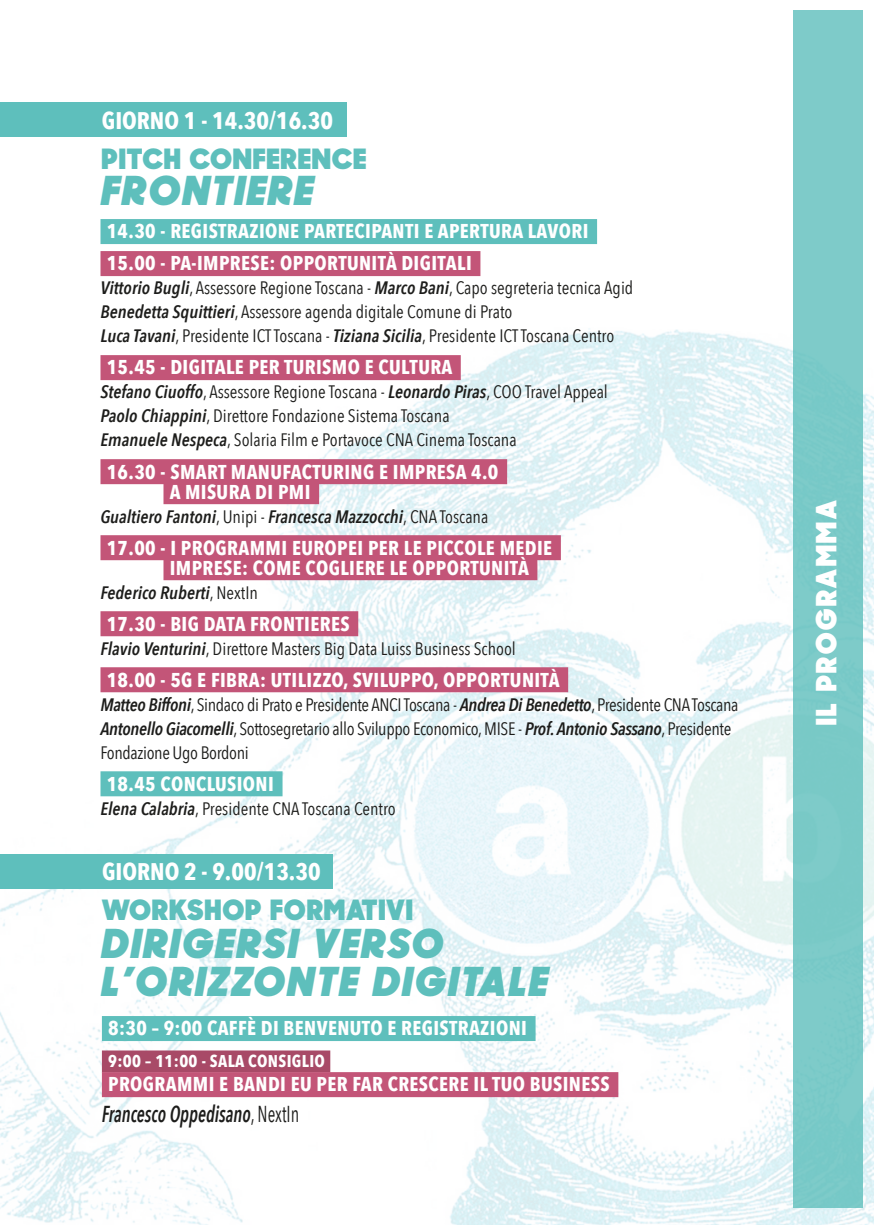
<style>
.page{position:relative;width:874px;height:1225px;background:#fff}
.page>*{position:absolute;margin:0;border:0;box-sizing:border-box;transform-origin:0 0}
.t1{font:italic 900 40px/38px "Sharp Sans No 1";letter-spacing:.08em;color:#5ebfbc}
.t2{font:900 28px "Sharp Sans No 1";letter-spacing:.05em;color:#5ebfbc}
.t3{font:900 28px "Sharp Sans No 1";letter-spacing:.1em;color:#fff}
.t4{font:700 24px "Avenir Next Condensed";color:#fff}
.t5{font:italic 600 23px "Avenir Next Condensed";color:#1d1d1b;scale:.78 1}
.t6{font:700 20px/20px "Avenir Next Condensed";letter-spacing:.02em;color:#fff}
.t7{font:18px/24px "Avenir Next Condensed";color:#1d1d1b}
.t8{font:18px/24px "Avenir Next Condensed";letter-spacing:-.02em;color:#1d1d1b}
.t9{font:italic 600 18px "Avenir Next Condensed";color:#1d1d1b}
.t10{font:700 17px "Avenir Next Condensed";letter-spacing:.02em;color:#fff}
.s1{font-weight:600;font-style:italic}
.s2{font-weight:400;font-style:normal}
</style>
<div class="page">
<img style="left:0;top:327px;width:873px;height:898px">
<div style="left:0;top:102px;width:346px;height:34px;background:#5ebfbc"></div>
<div style="left:100px;top:219px;width:496px;height:25px;background:#5ebfbc"></div>
<div style="left:100px;top:251px;width:380px;height:25px;background:#c35578"></div>
<div style="left:100px;top:355px;width:360px;height:25px;background:#c35578"></div>
<div style="left:100px;top:459px;width:407px;height:25px;background:#c35578"></div>
<div style="left:163px;top:479px;width:156px;height:25px;background:#c35578"></div>
<div style="left:100px;top:535px;width:460px;height:25px;background:#c35578"></div>
<div style="left:163px;top:555px;width:374px;height:25px;background:#c35578"></div>
<div style="left:100px;top:611px;width:258px;height:25px;background:#c35578"></div>
<div style="left:100px;top:667px;width:468px;height:25px;background:#c35578"></div>
<div style="left:100px;top:771px;width:182px;height:25px;background:#5ebfbc"></div>
<div style="left:102px;top:1016px;width:433px;height:25px;background:#5ebfbc"></div>
<div style="left:102px;top:1050px;width:228px;height:22px;background:#a84a67"></div>
<div style="left:102px;top:1072px;width:516px;height:25px;background:#c35578"></div>
<div style="left:0;top:854px;width:332px;height:34px;background:#5ebfbc"></div>
<div style="left:792px;top:10px;width:70px;height:1198px;background:#7dcbc9"></div>
<h3 class="t4" style="left:102px;top:106px;width:232px">GIORNO 1 - 14.30/16.30</h3>
<h2 class="t2" style="left:102px;top:138px;width:266px">PITCH CONFERENCE</h2>
<h1 class="t1" style="left:102px;top:173px;width:212px">FRONTIERE</h1>
<p class="t6" style="left:107px;top:215px;width:483px;line-height:32px">14.30 - REGISTRAZIONE PARTECIPANTI E APERTURA LAVORI<br>15.00 - PA-IMPRESE: OPPORTUNITÀ DIGITALI</p>
<p class="t7" style="left:100px;top:275px;width:534px"><span class="s1">Vittorio Bugli</span>, Assessore Regione Toscana - <span class="s1">Marco Bani</span>, Capo segreteria tecnica Agid<br><span class="s1">Benedetta Squittieri</span>, Assessore agenda digitale Comune di Prato<br><span class="s1">Luca Tavani</span>, Presidente ICT Toscana - <span class="s1">Tiziana Sicilia</span>, Presidente ICT Toscana Centro</p>
<p class="t6" style="left:107px;top:357px;width:347px">15.45 - DIGITALE PER TURISMO E CULTURA</p>
<p class="t7" style="left:100px;top:379px;width:508px"><span class="s1">Stefano Ciuoffo</span>, Assessore Regione Toscana - <span class="s1">Leonardo Piras</span>, COO Travel Appeal<br><span class="s1">Paolo Chiappini</span>, Direttore Fondazione Sistema Toscana<br><span class="s1">Emanuele Nespeca</span>, Solaria Film e Portavoce CNA Cinema Toscana</p>
<p class="t6" style="left:170px;top:461px;width:330px;text-indent:-63px">16.30 - SMART MANUFACTURING E IMPRESA 4.0<br>A MISURA DI PMI</p>
<p class="t9" style="left:100px;top:505px;width:389px">Gualtiero Fantoni<span class="s2">, Unipi -</span> Francesca Mazzocchi<span class="s2">, CNA Toscana</span></p>
<p class="t6" style="left:170px;top:537px;width:384px;text-indent:-63px">17.00 - I PROGRAMMI EUROPEI PER LE PICCOLE MEDIE<br>IMPRESE: COME COGLIERE LE OPPORTUNITÀ</p>
<p class="t9" style="left:100px;top:581px;width:159px">Federico Ruberti<span class="s2">, NextIn</span></p>
<p class="t6" style="left:107px;top:613px;width:244px">17.30 - BIG DATA FRONTIERES</p>
<p class="t7" style="left:100px;top:635px;width:417px"><span class="s1">Flavio Venturini</span>, Direttore Masters Big Data Luiss Business School</p>
<p class="t6" style="left:107px;top:669px;width:454px">18.00 - 5G E FIBRA: UTILIZZO, SVILUPPO, OPPORTUNITÀ</p>
<p class="t8" style="left:100px;top:691px;width:639px"><span class="s1">Matteo Biffoni</span>, Sindaco di Prato e Presidente ANCI Toscana - <span class="s1">Andrea Di Benedetto</span>, Presidente CNA Toscana<br><span class="s1">Antonello Giacomelli</span>, Sottosegretario allo Sviluppo Economico, MISE - <span class="s1">Prof. Antonio Sassano</span>, Presidente<br>Fondazione Ugo Bordoni</p>
<p class="t6" style="left:107px;top:773px;width:168px">18.45 CONCLUSIONI</p>
<p class="t7" style="left:100px;top:795px;width:296px"><span class="s1">Elena Calabria</span>, Presidente CNA Toscana Centro</p>
<h3 class="t4" style="left:102px;top:857px;width:220px">GIORNO 2 - 9.00/13.30</h3>
<h2 class="t2" style="left:102px;top:889px;width:312px">WORKSHOP FORMATIVI</h2>
<h1 class="t1" style="left:102px;top:926px;width:446px">DIRIGERSI VERSO<br>L’ORIZZONTE DIGITALE</h1>
<p class="t6" style="left:108px;top:1018px;width:420px">8:30 – 9:00 CAFFÈ DI BENVENUTO E REGISTRAZIONI</p>
<p class="t10" style="left:108px;top:1051px;width:218px">9:00 – 11:00 - SALA CONSIGLIO</p>
<p class="t6" style="left:108px;top:1074px;width:503px">PROGRAMMI E BANDI EU PER FAR CRESCERE IL TUO BUSINESS</p>
<p class="t5" style="left:102px;top:1100px;width:254px">Francesco Oppedisano<span class="s2">, NextIn</span></p>
<h2 class="t3" style="left:805px;top:725px;width:226px;rotate:-90deg">IL PROGRAMMA</h2>
</div>
